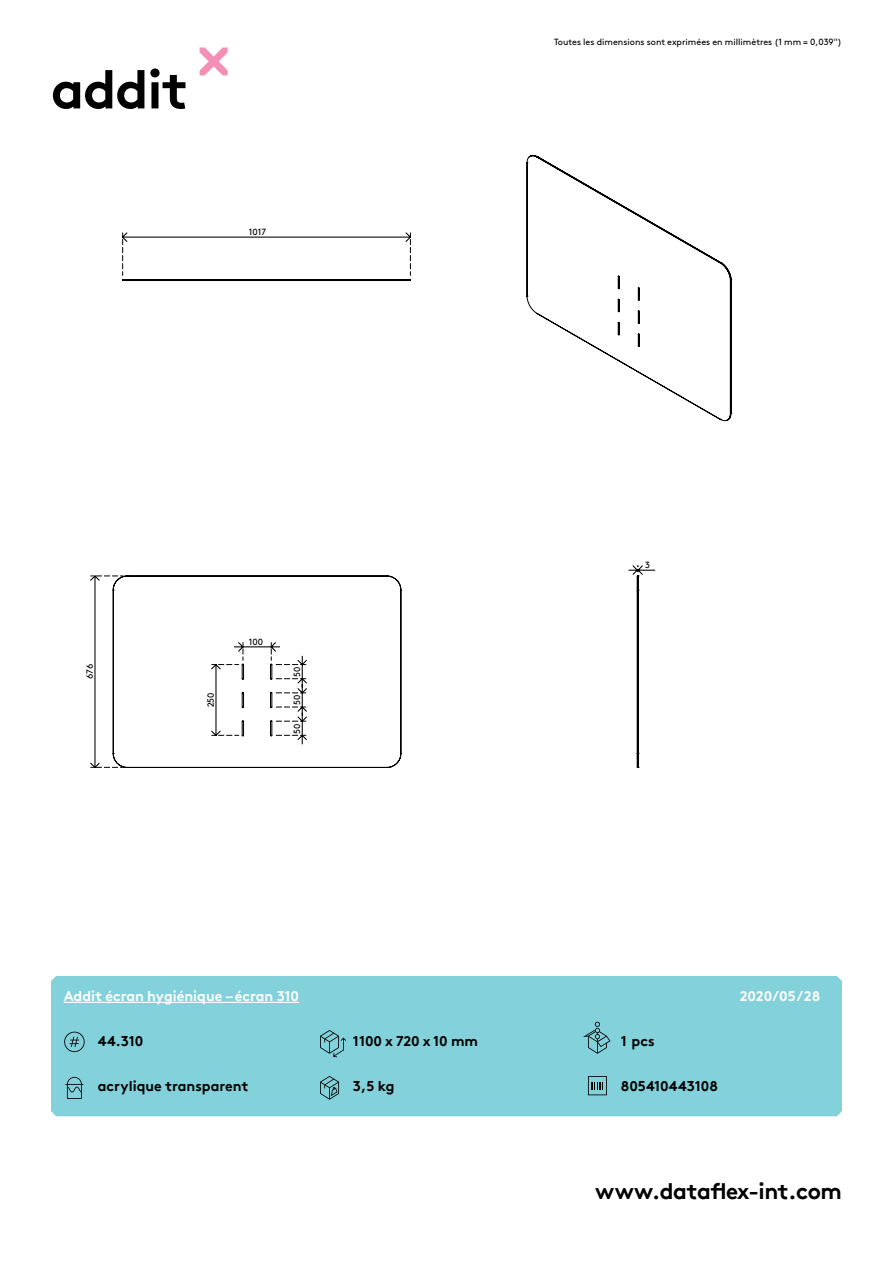
<style>
.page{position:relative;width:893px;height:1263px;background:#fff}
.page>*{position:absolute;margin:0;border:0;box-sizing:border-box;transform-origin:0 0}
.hoofdstuk{font:700 54px "Brown Pro TT";letter-spacing:-.02em;color:#000}
.t1{font:700 22.5px "Brown Pro TT";letter-spacing:-.02em;color:#000}
.specificaties{font:700 14.25px "Brown Pro TT";color:#000}
.t2{font:700 14.25px "Brown Pro TT";color:#fff}
.t3{font:9px "Brown";color:#000}
.t4{font:9px "Brown Pro TT Regular Alt";color:#000}
</style>
<div class="page">
<svg style="left:200px;top:47px;width:28px;height:28px"></svg>
<div style="left:51px;top:976px;width:791px;height:140px;background:#83d1da"></div>
<svg style="left:90px;top:575px;width:20px;height:193px"></svg>
<svg style="left:526px;top:154px;width:206px;height:268px"></svg>
<svg style="left:112px;top:575px;width:290px;height:193px"></svg>
<svg style="left:122px;top:232px;width:289px;height:50px"></svg>
<svg style="left:628px;top:565px;width:28px;height:26px"></svg>
<svg style="left:637px;top:753px;width:2px;height:15px"></svg>
<hr style="left:637px;top:590px;width:1px;height:163px;background:#000">
<hr style="left:638px;top:590px;width:1px;height:163px;background:#000">
<svg style="left:64px;top:1032px;width:21px;height:20px"></svg>
<svg style="left:65px;top:1077px;width:18px;height:22px"></svg>
<svg style="left:320px;top:1030px;width:26px;height:27px"></svg>
<svg style="left:583px;top:1022px;width:27px;height:32px"></svg>
<svg style="left:320px;top:1076px;width:19px;height:24px"></svg>
<svg style="left:588px;top:1076px;width:19px;height:19px"></svg>
<hr style="left:64px;top:1002px;width:235px;height:1px;background:#fff">
<p class="hoofdstuk" style="left:51px;top:46px;width:139px">addit</p>
<p class="t4" style="left:249px;top:225px;width:19px">1017</p>
<p class="t4" style="left:249px;top:635px;width:16px">100</p>
<p class="t4" style="left:83px;top:679px;width:17px;rotate:-90deg">676</p>
<p class="t4" style="left:290px;top:677px;width:12px;rotate:-90deg">50</p>
<p class="t4" style="left:290px;top:705px;width:12px;rotate:-90deg">50</p>
<p class="t4" style="left:290px;top:733px;width:12px;rotate:-90deg">50</p>
<p class="t4" style="left:204px;top:707px;width:16px;rotate:-90deg">250</p>
<p class="t3" style="left:554px;top:35px;width:289px">Toutes les dimensions sont exprimées en millimètres (1 mm = 0,039")</p>
<p class="t4" style="left:645px;top:558px;width:6px">3</p>
<p class="t2" style="left:64px;top:985px;width:237px">Addit écran hygiénique – écran 310</p>
<p class="t2" style="left:740px;top:985px;width:82px">2020/05/28</p>
<p class="specificaties" style="left:98px;top:1029px;width:47px">44.310</p>
<p class="specificaties" style="left:98px;top:1074px;width:152px">acrylique transparent</p>
<p class="specificaties" style="left:353px;top:1029px;width:127px">1100 x 720 x 10 mm</p>
<p class="specificaties" style="left:621px;top:1029px;width:35px">1 pcs</p>
<p class="specificaties" style="left:353px;top:1074px;width:43px">3,5 kg</p>
<p class="specificaties" style="left:621px;top:1074px;width:99px">805410443108</p>
<h2 class="t1" style="left:595px;top:1173px;width:248px">www.dataflex-int.com</h2>
</div>
